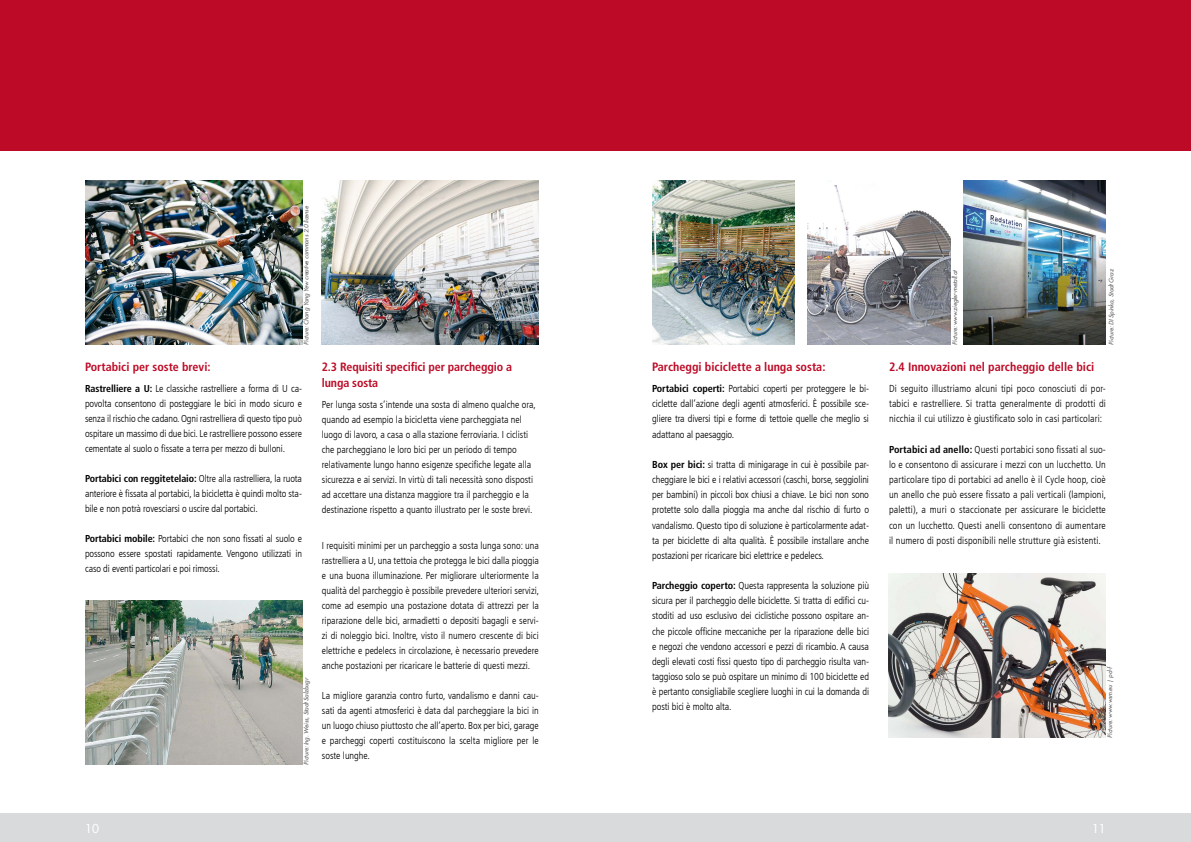
<style>
.page{position:relative;width:1191px;height:842px;background:#fff}
.page>*{position:absolute;margin:0;border:0;box-sizing:border-box;transform-origin:0 0}
.t1{font:700 condensed 12.1px "Frutiger LT Com";color:#bd0a26}
.t2{font:700 condensed 12px/16px "Frutiger LT Com";letter-spacing:-.01em;color:#bd0a26}
.t3{font:500 12px "Futura Com";color:#fff}
.t4{font:300 condensed 10.1px/15.1px "Frutiger LT Com";letter-spacing:-.01em;color:#000;text-align:justify}
.t5{font:300 condensed 10px/15px "Frutiger LT Com";color:#000;text-align:justify}
.t6{font:italic 500 6px "Futura Com";color:#58585a}
.s1{font-weight:700}
</style>
<div class="page">
<div style="left:0;top:0;width:595px;height:150px;background:#bd0a26"></div>
<div style="left:0;top:814px;width:595px;height:28px;background:#d9dadb"></div>
<div style="left:595px;top:0;width:596px;height:150px;background:#bd0a26"></div>
<div style="left:595px;top:814px;width:596px;height:28px;background:#d9dadb"></div>
<img style="left:85px;top:600px;width:217px;height:165px">
<img style="left:322px;top:180px;width:217px;height:165px">
<img style="left:85px;top:180px;width:217px;height:165px">
<img style="left:963px;top:180px;width:143px;height:165px">
<img style="left:807px;top:180px;width:143px;height:165px">
<img style="left:652px;top:180px;width:142px;height:165px">
<img style="left:889px;top:573px;width:217px;height:164px">
<p class="t6" style="left:302px;top:345px;width:140px;rotate:-90deg">Picture: Chang Yang Yew creative commons 2.0 license</p>
<p class="t2" style="left:85px;top:359px;width:127px">Portabici per soste brevi:</p>
<p class="t5" style="left:85px;top:381px;width:218px"><span class="s1">Rastrelliere a U:</span> Le classiche rastrelliere a forma di U ca&shy;povolta consentono di posteggiare le bici in modo sicuro e senza il rischio che cadano. Ogni rastrelliera di questo tipo può ospitare un massimo di due bici. Le rastrelliere possono essere cementate al suolo o fissate a terra per mezzo di bulloni.</p>
<p class="t5" style="left:85px;top:471px;width:218px"><span class="s1">Portabici con reggitetelaio:</span> Oltre alla rastrelliera, la ruota anteriore è fissata al portabici, la bicicletta è quindi molto sta&shy;bile e non potrà rovesciarsi o uscire dal portabici.</p>
<p class="t5" style="left:85px;top:531px;width:218px"><span class="s1">Portabici mobile:</span> Portabici che non sono fissati al suolo e possono essere spostati rapidamente. Vengono utilizzati in caso di eventi particolari e poi rimossi.</p>
<p class="t6" style="left:302px;top:765px;width:89px;rotate:-90deg">Picture: Ing. Weiss, Stadt Salzbugr</p>
<p class="t2" style="left:322px;top:359px;width:192px">2.3 Requisiti specifici per parcheggio a lunga sosta</p>
<p class="t5" style="left:322px;top:397px;width:216px;text-align:left">Per lunga sosta s’intende una sosta di almeno qualche ora, quando ad esempio la bicicletta viene parcheggiata nel luogo di lavoro, a casa o alla stazione ferroviaria. I ciclisti che parcheggiano le loro bici per un periodo di tempo relativamente lungo hanno esigenze specifiche legate alla sicurezza e ai servizi. In virtù di tali necessità sono disposti ad accettare una distanza maggiore tra il parcheggio e la destinazione rispetto a quanto illustrato per le soste brevi.</p>
<p class="t5" style="left:322px;top:538px;width:219px">I requisiti minimi per un parcheggio a sosta lunga sono: una rastrelliera a U, una tettoia che protegga le bici dalla pioggia e una buona illuminazione. Per migliorare ulteriormente la qualità del parcheggio è possibile prevedere ulteriori servizi, come ad esempio una postazione dotata di attrezzi per la riparazione delle bici, armadietti o depositi bagagli e servi&shy;zi di noleggio bici. Inoltre, visto il numero crescente di bici elettriche e pedelecs in circolazione, è necessario prevedere anche postazioni per ricaricare le batterie di questi mezzi.</p>
<p class="t5" style="left:322px;top:688px;width:218px">La migliore garanzia contro furto, vandalismo e danni cau&shy;sati da agenti atmosferici è data dal parcheggiare la bici in un luogo chiuso piuttosto che all’aperto. Box per bici, garage e parcheggi coperti costituiscono la scelta migliore per le soste lunghe.</p>
<p class="t1" style="left:652px;top:360px;width:175px">Parcheggi biciclette a lunga sosta:</p>
<p class="t4" style="left:652px;top:381px;width:218px"><span class="s1">Portabici coperti:</span> Portabici coperti per proteggere le bi&shy;ciclette dall’azione degli agenti atmosferici. È possibile sce&shy;gliere tra diversi tipi e forme di tettoie quelle che meglio si adattano al paesaggio.</p>
<p class="t4" style="left:652px;top:457px;width:218px"><span class="s1">Box per bici:</span> si tratta di minigarage in cui è possibile par&shy;cheggiare le bici e i relativi accessori (caschi, borse, seggiolini per bambini) in piccoli box chiusi a chiave. Le bici non sono protette solo dalla pioggia ma anche dal rischio di furto o vandalismo. Questo tipo di soluzione è particolarmente adat&shy;ta per biciclette di alta qualità. È possibile installare anche postazioni per ricaricare bici elettrice e pedelecs.</p>
<p class="t4" style="left:652px;top:578px;width:218px"><span class="s1">Parcheggio coperto:</span> Questa rappresenta la soluzione più sicura per il parcheggio delle biciclette. Si tratta di edifici cu&shy;stoditi ad uso esclusivo dei ciclistiche possono ospitare an&shy;che piccole officine meccaniche per la riparazione delle bici e negozi che vendono accessori e pezzi di ricambio. A causa degli elevati costi fissi questo tipo di parcheggio risulta van&shy;taggioso solo se può ospitare un minimo di 100 biciclette ed è pertanto consigliabile scegliere luoghi in cui la domanda di posti bici è molto alta.</p>
<p class="t6" style="left:950px;top:345px;width:77px;rotate:-90deg">Picture: www.ziegler-metall.at</p>
<p class="t6" style="left:1106px;top:345px;width:77px;rotate:-90deg">Picture: DI Spinka, Stadt Graz</p>
<p class="t1" style="left:889px;top:360px;width:207px">2.4 Innovazioni nel parcheggio delle bici</p>
<p class="t4" style="left:889px;top:381px;width:218px">Di seguito illustriamo alcuni tipi poco conosciuti di por&shy;tabici e rastrelliere. Si tratta generalmente di prodotti di nicchia il cui utilizzo è giustificato solo in casi particolari:</p>
<p class="t4" style="left:889px;top:442px;width:219px"><span class="s1">Portabici ad anello:</span> Questi portabici sono fissati al suo&shy;lo e consentono di assicurare i mezzi con un lucchetto. Un particolare tipo di portabici ad anello è il Cycle hoop, cioè un anello che può essere fissato a pali verticali (lampioni, paletti), a muri o staccionate per assicurare le biciclette con un lucchetto. Questi anelli consentono di aumentare il numero di posti disponibili nelle strutture già esistenti.</p>
<p class="t6" style="left:1105px;top:737px;width:73px;rotate:-90deg">Picture: www.wsm.eu | pd-f</p>
<p class="t3" style="left:85px;top:819px;width:15px">10</p>
<p class="t3" style="left:1092px;top:819px;width:15px">11</p>
</div>
